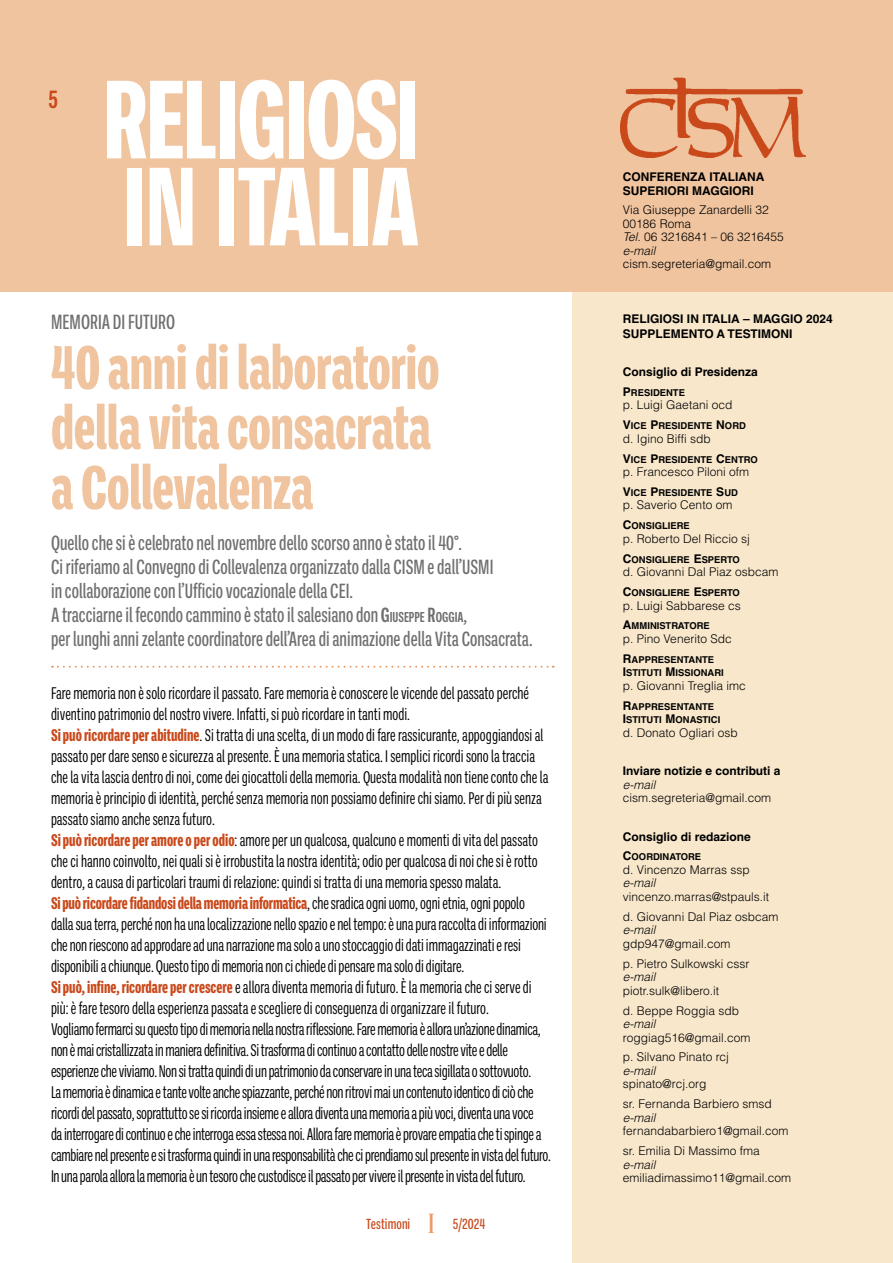
<style>
.page{position:relative;width:893px;height:1263px;background:#fff}
.page>*{position:absolute;margin:0;border:0;box-sizing:border-box;transform-origin:0 0}
.t1{font:800 condensed 114px/87px "Ballinger X";letter-spacing:-.02em;color:#fff;scale:.96 1}
.t2{font:800 condensed 63px/60px "Ballinger X";letter-spacing:-.005em;color:#f0c49f;scale:.95 1}
.t3{font:700 condensed 25.5px "Ballinger X";color:#c9491b}
.t4{font:500 condensed 21px/24px "Ballinger X";color:#706f6f;scale:.95 1}
.t5{font:condensed 17.25px/21px "Ballinger X";letter-spacing:-.01em;color:#000;scale:.95 1}
.t6{font:500 condensed 15px "Ballinger X";letter-spacing:.005em;color:#c9491b}
.t7{font:300 12px/20px "Helvetica LT Std";color:#000}
.t8{font:700 12px/13.5px "Helvetica LT Std";color:#000}
.t9{font:italic 300 12px "Helvetica LT Std";color:#000}
.t10{font:700 9.45px/13.5px "Helvetica LT Std";color:#000}
.s1{font-weight:700}
.s2{font-weight:700;font-size:14.7px}
.s3{font-weight:800;color:#c9491b}
.s4{font-family:"Desire Pro";font-weight:400;font-stretch:normal;font-size:28.5px;color:#ec9a66}
.s5{font-style:italic}
.s6{font-size:12px}
</style>
<div class="page">
<div style="left:573px;top:0;width:320px;height:1263px;background:#f8e7cb"></div>
<div style="left:0;top:0;width:893px;height:291px;background:#f0c49f"></div>
<img style="left:621px;top:77px;width:185px;height:80px">
<svg style="left:52px;top:666px;width:502px;height:2px"></svg>
<h3 class="t3" style="left:48px;top:86px;width:11px">5</h3>
<h1 class="t1" style="left:103px;top:77px;width:332px">RELIGIOSI<br>IN ITALIA</h1>
<p class="t4" style="left:51px;top:310px;width:132px">MEMORIA DI FUTURO</p>
<h2 class="t2" style="left:51px;top:338px;width:410px">40 anni di laboratorio della vita consacrata a Collevalenza</h2>
<p class="t4" style="left:51px;top:531px;width:508px">Quello che si è celebrato nel novembre dello scorso anno è stato il 40°.<br>Ci riferiamo al Convegno di Collevalenza organizzato dalla CISM e dall’USMI<br>in collaborazione con l’Ufficio vocazionale della CEI.<br>A tracciarne il fecondo cammino è stato il salesiano don <span class="s1">G</span><span class="s2">IUSEPPE</span> <span class="s1">R</span><span class="s2">OGGIA</span>,<br>per lunghi anni zelante coordinatore dell’Area di animazione della Vita Consacrata.</p>
<p class="t5" style="left:51px;top:683px;width:528px">Fare memoria non è solo ricordare il passato. Fare memoria è conoscere le vicende del passato perché diventino patrimonio del nostro vivere. Infatti, si può ricordare in tanti modi.<br><span class="s3">Si può ricordare per abitudine</span>. Si tratta di una scelta, di un modo di fare rassicurante, appoggiandosi al passato per dare senso e sicurezza al presente. È una memoria statica. I semplici ricordi sono la traccia che la vita lascia dentro di noi, come dei giocattoli della memoria. Questa modalità non tiene conto che la memoria è principio di identità, perché senza memoria non possiamo definire chi siamo. Per di più senza passato siamo anche senza futuro.<br><span class="s3">Si può ricordare per amore o per odio</span>: amore per un qualcosa, qualcuno e momenti di vita del passato che ci hanno coinvolto, nei quali si è irrobustita la nostra identità; odio per qualcosa di noi che si è rotto dentro, a causa di particolari traumi di relazione: quindi si tratta di una memoria spesso malata.<br><span class="s3">Si può ricordare fidandosi della memoria informatica</span>, che sradica ogni uomo, ogni etnia, ogni popolo dalla sua terra, perché non ha una localizzazione nello spazio e nel tempo: è una pura raccolta di informazioni che non riescono ad approdare ad una narrazione ma solo a uno stoccaggio di dati immagazzinati e resi disponibili a chiunque. Questo tipo di memoria non ci chiede di pensare ma solo di digitare.<br><span class="s3">Si può, infine, ricordare per crescere</span> e allora diventa memoria di futuro. È la memoria che ci serve di più: è fare tesoro della esperienza passata e scegliere di conseguenza di organizzare il futuro.<br>Vogliamo fermarci su questo tipo di memoria nella nostra riflessione. Fare memoria è allora un’azione dinamica, non è mai cristallizzata in maniera definitiva. Si trasforma di continuo a contatto delle nostre vite e delle esperienze che viviamo. Non si tratta quindi di un patrimonio da conservare in una teca sigillata o sottovuoto.<br>La memoria è dinamica e tante volte anche spiazzante, perché non ritrovi mai un contenuto identico di ciò che ricordi del passato, soprattutto se si ricorda insieme e allora diventa una memoria a più voci, diventa una voce<br>da interrogare di continuo e che interroga essa stessa noi. Allora fare memoria è provare empatia che ti spinge a cambiare nel presente e si trasforma quindi in una responsabilità che ci prendiamo sul presente in vista del futuro.<br>In una parola allora la memoria è un tesoro che custodisce il passato per vivere il presente in vista del futuro.</p>
<p class="t6" style="left:366px;top:1216px;width:121px">Testimoni <span class="s4">I</span> 5/2024</p>
<p class="t8" style="left:623px;top:170px;width:143px">CONFERENZA ITALIANA<br>SUPERIORI MAGGIORI</p>
<p class="t7" style="left:623px;top:203px;width:162px;line-height:13.5px">Via Giuseppe Zanardelli 32<br>00186 Roma<br><span class="s5">Tel.</span> 06 3216841 – 06 3216455 <span class="s5">e-mail</span></p>
<p class="t7" style="left:623px;top:254px;width:150px">cism.segreteria@gmail.com</p>
<p class="t8" style="left:623px;top:312px;width:211px;line-height:14.2px">RELIGIOSI IN ITALIA – MAGGIO 2024<br>SUPPLEMENTO A TESTIMONI</p>
<p class="t8" style="left:623px;top:365px;width:136px">Consiglio di Presidenza</p>
<p class="t10" style="left:623px;top:386px;width:64px"><span class="s6">P</span>RESIDENTE</p>
<p class="t7" style="left:623px;top:395px;width:111px">p. Luigi Gaetani ocd</p>
<p class="t10" style="left:623px;top:419px;width:125px"><span class="s6">V</span>ICE <span class="s6">P</span>RESIDENTE <span class="s6">N</span>ORD</p>
<p class="t7" style="left:623px;top:428px;width:89px">d. Igino Biffi sdb</p>
<p class="t10" style="left:623px;top:452px;width:136px"><span class="s6">V</span>ICE <span class="s6">P</span>RESIDENTE <span class="s6">C</span>ENTRO</p>
<p class="t7" style="left:623px;top:462px;width:128px">p. Francesco Piloni ofm</p>
<p class="t10" style="left:623px;top:486px;width:116px"><span class="s6">V</span>ICE <span class="s6">P</span>RESIDENTE <span class="s6">S</span>UD</p>
<p class="t7" style="left:623px;top:495px;width:111px">p. Saverio Cento om</p>
<p class="t10" style="left:623px;top:519px;width:68px"><span class="s6">C</span>ONSIGLIERE</p>
<p class="t7" style="left:623px;top:528px;width:128px">p. Roberto Del Riccio sj</p>
<p class="t10" style="left:623px;top:552px;width:118px"><span class="s6">C</span>ONSIGLIERE <span class="s6">E</span>SPERTO</p>
<p class="t7" style="left:623px;top:562px;width:157px">d. Giovanni Dal Piaz osbcam</p>
<p class="t10" style="left:623px;top:586px;width:118px"><span class="s6">C</span>ONSIGLIERE <span class="s6">E</span>SPERTO</p>
<p class="t7" style="left:623px;top:595px;width:119px">p. Luigi Sabbarese cs</p>
<p class="t10" style="left:623px;top:619px;width:88px"><span class="s6">A</span>MMINISTRATORE</p>
<p class="t7" style="left:623px;top:629px;width:110px">p. Pino Venerito Sdc</p>
<p class="t10" style="left:623px;top:653px;width:16px"><span class="s6">R</span>APP</p>
<p class="t10" style="left:623px;top:653px;width:102px;text-indent:28px">RESENTANTE<br><span class="s6">I</span>STITUTI <span class="s6">M</span> ISSIONARI</p>
<p class="t7" style="left:623px;top:675px;width:124px">p. Giovanni Treglia imc</p>
<p class="t10" style="left:623px;top:699px;width:16px"><span class="s6">R</span>APP</p>
<p class="t10" style="left:623px;top:699px;width:99px;text-indent:28px">RESENTANTE<br><span class="s6">I</span> STITUTI <span class="s6">M</span> ONASTICI</p>
<p class="t7" style="left:623px;top:722px;width:116px">d. Donato Ogliari osb</p>
<p class="t8" style="left:623px;top:764px;width:159px">Inviare notizie e contributi a</p>
<p class="t9" style="left:623px;top:777px;width:34px">e-mail</p>
<p class="t7" style="left:623px;top:788px;width:150px">cism.segreteria@gmail.com</p>
<p class="t8" style="left:623px;top:829px;width:129px">Consiglio di redazione</p>
<p class="t10" style="left:623px;top:850px;width:80px"><span class="s6">C</span>OORDINATORE</p>
<p class="t7" style="left:623px;top:859px;width:128px">d. Vincenzo Marras ssp</p>
<p class="t9" style="left:623px;top:876px;width:34px">e-mail</p>
<p class="t7" style="left:623px;top:886px;width:157px">vincenzo.marras@stpauls.it d. Giovanni Dal Piaz osbcam</p>
<p class="t9" style="left:623px;top:922px;width:34px">e-mail</p>
<p class="t7" style="left:623px;top:933px;width:128px">gdp947@gmail.com<br>p. Pietro Sulkowski cssr</p>
<p class="t9" style="left:623px;top:969px;width:34px">e-mail</p>
<p class="t7" style="left:623px;top:980px;width:118px">piotr.sulk@libero.it<br>d. Beppe Roggia sdb</p>
<p class="t9" style="left:623px;top:1016px;width:34px">e-mail</p>
<p class="t7" style="left:623px;top:1027px;width:129px">roggiag516@gmail.com p. Silvano Pinato rcj</p>
<p class="t9" style="left:623px;top:1063px;width:34px">e-mail</p>
<p class="t7" style="left:623px;top:1074px;width:150px">spinato@rcj.org<br>sr. Fernanda Barbiero smsd</p>
<p class="t9" style="left:623px;top:1110px;width:34px">e-mail</p>
<p class="t7" style="left:623px;top:1121px;width:167px">fernandabarbiero1@gmail.com sr. Emilia Di Massimo fma</p>
<p class="t9" style="left:623px;top:1157px;width:34px">e-mail</p>
<p class="t7" style="left:623px;top:1168px;width:170px">emiliadimassimo11@gmail.com</p>
</div>
